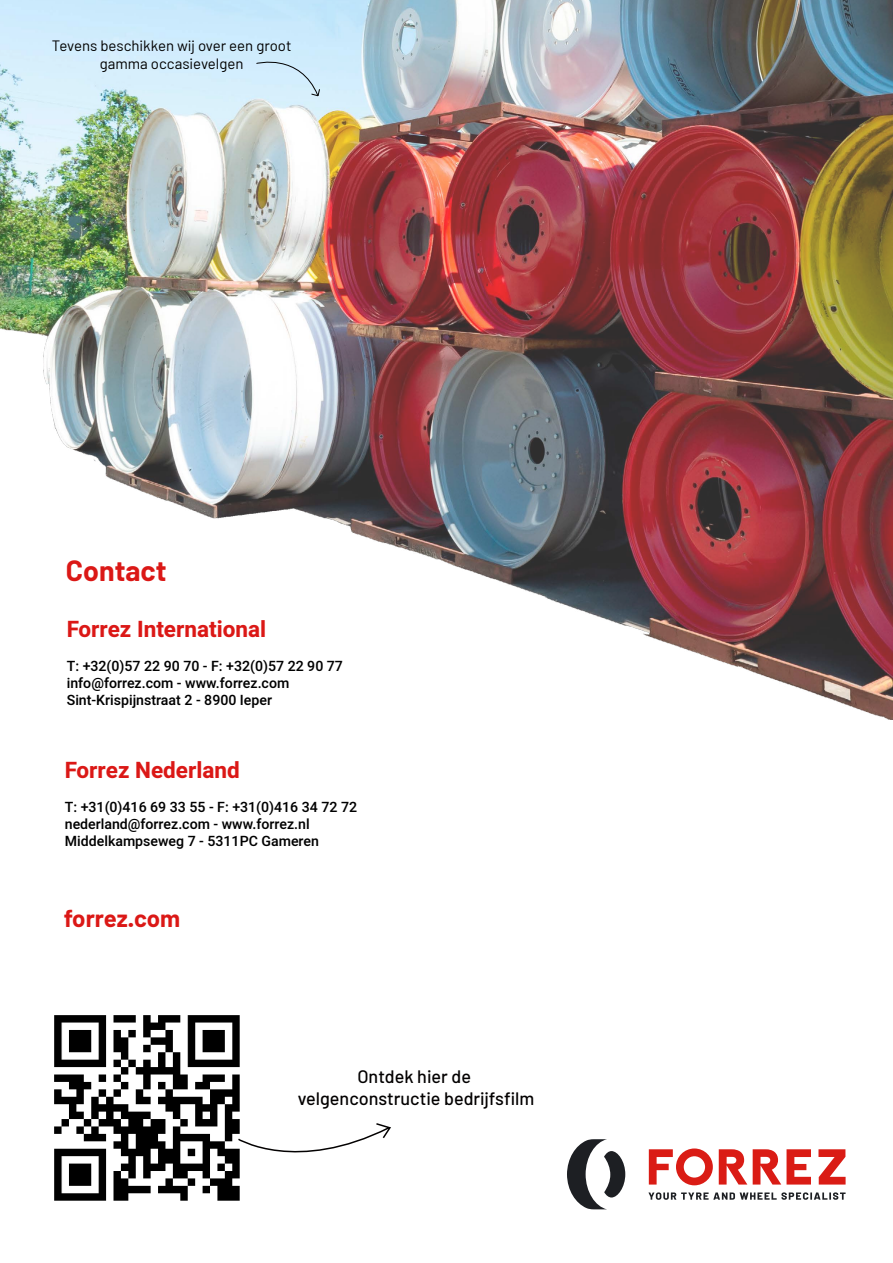
<style>
.page{position:relative;width:893px;height:1263px;background:#fff}
.page>*{position:absolute;margin:0;border:0;box-sizing:border-box;transform-origin:0 0}
.t1{font:700 28.5px "Barlow";color:#db1816}
.t2{font:700 24px "Barlow";color:#db1816}
.t3{font:700 22.5px "Heebo";color:#db1816}
.t4{font:500 18px/21.6px "Barlow";color:#030101;text-align:center}
.t5{font:15px/18px "Barlow";color:#000;text-align:center}
.t6{font:500 14.1px/17px "Heebo";color:#000}
</style>
<div class="page">
<svg style="left:649px;top:1148px;width:197px;height:37px"></svg>
<svg style="left:648px;top:1192px;width:198px;height:8px"></svg>
<svg style="left:567px;top:1139px;width:58px;height:70px"></svg>
<img style="left:54px;top:1015px;width:186px;height:186px">
<svg style="left:237px;top:1122px;width:154px;height:52px"></svg>
<img style="left:0;top:0;width:893px;height:719px">
<div style="left:256px;top:52px;width:64px;height:44px;background:#d2edfc"></div>
<p class="t5" style="left:52px;top:36px;width:241px">Tevens beschikken wij over een groot gamma occasievelgen</p>
<h1 class="t1" style="left:66px;top:553px;width:102px">Contact</h1>
<h3 class="t3" style="left:67px;top:614px;width:201px">Forrez International</h3>
<p class="t6" style="left:67px;top:658px;width:278px">T: +32(0)57 22 90 70 - F: +32(0)57 22 90 77 info@forrez.com - www.forrez.com<br>Sint-Krispijnstraat 2 - 8900 Ieper</p>
<h3 class="t3" style="left:65px;top:754px;width:176px">Forrez Nederland</h3>
<p class="t6" style="left:65px;top:798px;width:294px">T: +31(0)416 69 33 55 - F: +31(0)416 34 72 72 nederland@forrez.com - www.forrez.nl<br>Middelkampseweg 7 - 5311PC Gameren</p>
<h2 class="t2" style="left:64px;top:903px;width:118px">forrez.com</h2>
<p class="t4" style="left:298px;top:1065px;width:238px">Ontdek hier de velgenconstructie bedrijfsfilm</p>
</div>
